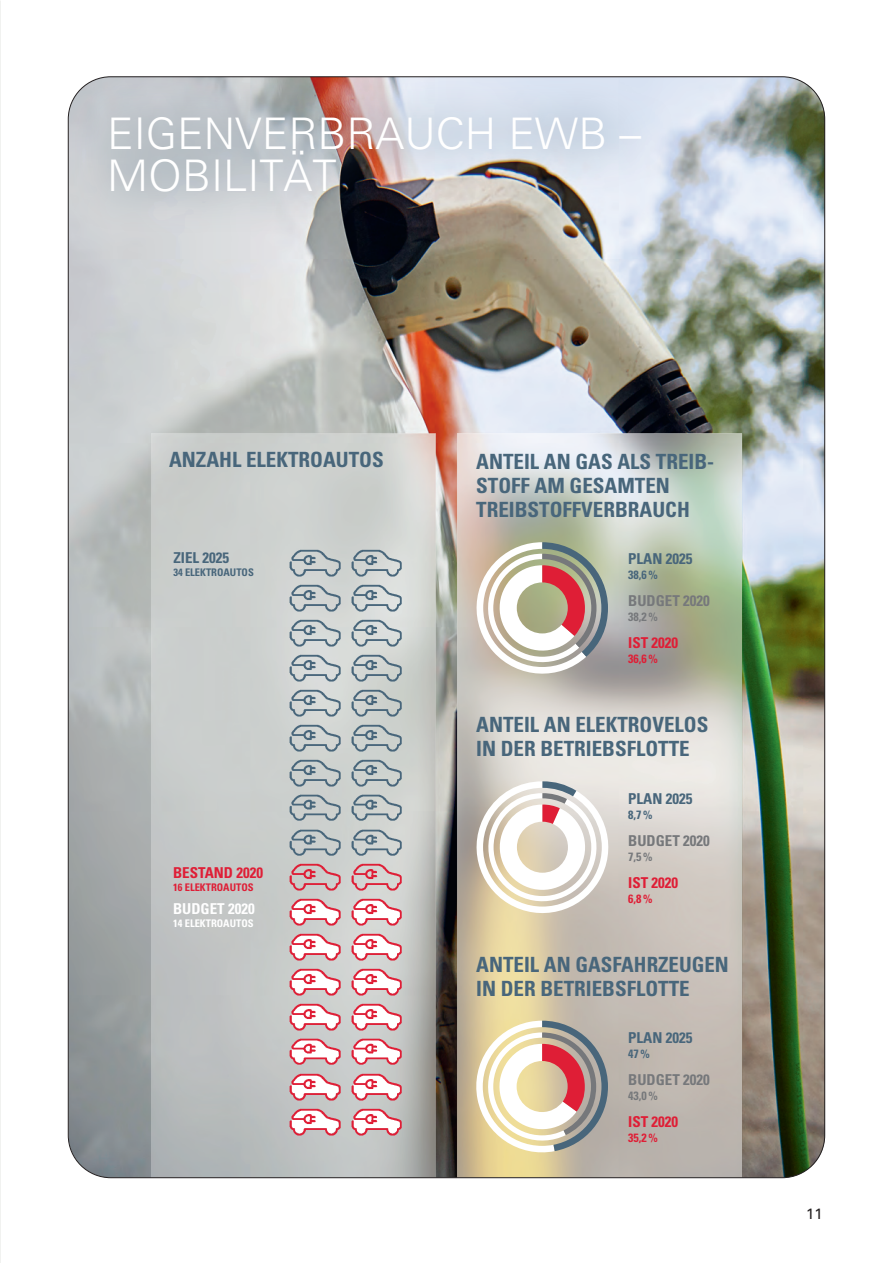
<style>
.page{position:relative;width:893px;height:1263px;background:#fff}
.page>*{position:absolute;margin:0;border:0;box-sizing:border-box;transform-origin:0 0}
.t1{font:300 43.5px/42px "Univers";color:#fff}
.t2{font:700 condensed 21px/24px "Univers";color:#48667b}
.t3{font:700 condensed 15px "Univers";color:#48667b}
.t4{font:700 condensed 15px "Univers";color:#df1e36}
.t5{font:700 condensed 15px "Univers";color:#76787b}
.t6{font:700 condensed 15px "Univers";color:#fff}
.t7{font:15px "Univers";color:#231f20}
.t8{font:700 condensed 12px "Univers";color:#76787b}
.t9{font:700 condensed 12px "Univers";color:#df1e36}
.t10{font:700 condensed 12px "Univers";color:#48667b}
.t11{font:700 condensed 10.5px "Univers";color:#48667b}
.t12{font:700 condensed 10.5px "Univers";color:#df1e36}
.t13{font:700 condensed 10.5px "Univers";color:#fff}
</style>
<div class="page">
<img style="left:68px;top:77px;width:757px;height:1101px">
<svg style="left:69px;top:76px;width:606px;height:156px"></svg>
<svg style="left:457px;top:433px;width:285px;height:746px"></svg>
<svg style="left:152px;top:433px;width:284px;height:746px;fill:#c9cdca"></svg>
<img style="left:289px;top:826px;width:53px;height:32px">
<img style="left:289px;top:792px;width:53px;height:31px">
<img style="left:289px;top:757px;width:53px;height:31px">
<img style="left:289px;top:722px;width:53px;height:32px">
<img style="left:289px;top:687px;width:53px;height:32px">
<img style="left:289px;top:652px;width:53px;height:32px">
<img style="left:289px;top:617px;width:53px;height:32px">
<img style="left:289px;top:582px;width:53px;height:32px">
<img style="left:289px;top:547px;width:53px;height:32px">
<img style="left:351px;top:826px;width:52px;height:32px">
<img style="left:351px;top:792px;width:52px;height:31px">
<img style="left:351px;top:757px;width:52px;height:31px">
<img style="left:351px;top:722px;width:52px;height:32px">
<img style="left:351px;top:687px;width:52px;height:32px">
<img style="left:351px;top:652px;width:52px;height:32px">
<img style="left:351px;top:617px;width:52px;height:32px">
<img style="left:351px;top:582px;width:52px;height:32px">
<img style="left:351px;top:547px;width:52px;height:32px">
<img style="left:289px;top:966px;width:53px;height:32px">
<img style="left:351px;top:966px;width:52px;height:32px">
<img style="left:289px;top:1001px;width:53px;height:32px">
<img style="left:351px;top:1001px;width:52px;height:32px">
<img style="left:289px;top:1036px;width:53px;height:31px">
<img style="left:351px;top:1036px;width:52px;height:31px">
<img style="left:289px;top:1071px;width:53px;height:31px">
<img style="left:351px;top:1071px;width:52px;height:31px">
<img style="left:289px;top:1106px;width:53px;height:32px">
<img style="left:351px;top:1106px;width:52px;height:32px">
<img style="left:289px;top:861px;width:53px;height:32px">
<img style="left:351px;top:861px;width:52px;height:32px">
<img style="left:289px;top:896px;width:53px;height:32px">
<img style="left:351px;top:896px;width:52px;height:32px">
<img style="left:289px;top:931px;width:53px;height:32px">
<img style="left:351px;top:931px;width:52px;height:32px">
<svg style="left:469px;top:542px;width:139px;height:139px"></svg>
<svg style="left:467px;top:781px;width:151px;height:141px"></svg>
<svg style="left:471px;top:1021px;width:137px;height:137px"></svg>
<h1 class="t1" style="left:107px;top:112px;width:536px">EIGENVERBRAUCH EWB –<br>MOBILITÄT</h1>
<p class="t2" style="left:169px;top:447px;width:216px">ANZAHL ELEKTROAUTOS</p>
<p class="t3" style="left:173px;top:548px;width:57px">ZIEL 2025</p>
<p class="t11" style="left:173px;top:566px;width:82px">34 ELEKTROAUTOS</p>
<p class="t4" style="left:173px;top:863px;width:91px">BESTAND 2020</p>
<p class="t12" style="left:173px;top:881px;width:82px">16 ELEKTROAUTOS</p>
<p class="t6" style="left:173px;top:899px;width:83px">BUDGET 2020</p>
<p class="t13" style="left:173px;top:917px;width:82px">14 ELEKTROAUTOS</p>
<p class="t2" style="left:476px;top:449px;width:239px">ANTEIL AN GAS ALS TREIB-<br>STOFF AM GESAMTEN<br>TREIBSTOFFVERBRAUCH</p>
<p class="t3" style="left:628px;top:550px;width:66px">PLAN 2025</p>
<p class="t10" style="left:628px;top:568px;width:31px">38,6%</p>
<p class="t5" style="left:628px;top:592px;width:83px">BUDGET 2020</p>
<p class="t8" style="left:628px;top:610px;width:31px">38,2%</p>
<p class="t4" style="left:628px;top:634px;width:51px">IST 2020</p>
<p class="t9" style="left:628px;top:652px;width:31px">36,6%</p>
<p class="t2" style="left:476px;top:713px;width:234px">ANTEIL AN ELEKTROVELOS<br>IN DER BETRIEBSFLOTTE</p>
<p class="t3" style="left:628px;top:789px;width:66px">PLAN 2025</p>
<p class="t10" style="left:628px;top:807px;width:26px">8,7%</p>
<p class="t5" style="left:628px;top:831px;width:83px">BUDGET 2020</p>
<p class="t8" style="left:628px;top:849px;width:26px">7,5%</p>
<p class="t4" style="left:628px;top:873px;width:51px">IST 2020</p>
<p class="t9" style="left:628px;top:891px;width:26px">6,8%</p>
<p class="t2" style="left:476px;top:952px;width:254px">ANTEIL AN GASFAHRZEUGEN<br>IN DER BETRIEBSFLOTTE</p>
<p class="t3" style="left:628px;top:1028px;width:66px">PLAN 2025</p>
<p class="t10" style="left:628px;top:1046px;width:23px">47%</p>
<p class="t5" style="left:628px;top:1070px;width:83px">BUDGET 2020</p>
<p class="t8" style="left:628px;top:1088px;width:31px">43,0%</p>
<p class="t4" style="left:628px;top:1112px;width:51px">IST 2020</p>
<p class="t9" style="left:628px;top:1130px;width:31px">35,2%</p>
<p class="t7" style="left:806px;top:1205px;width:18px">11</p>
</div>
